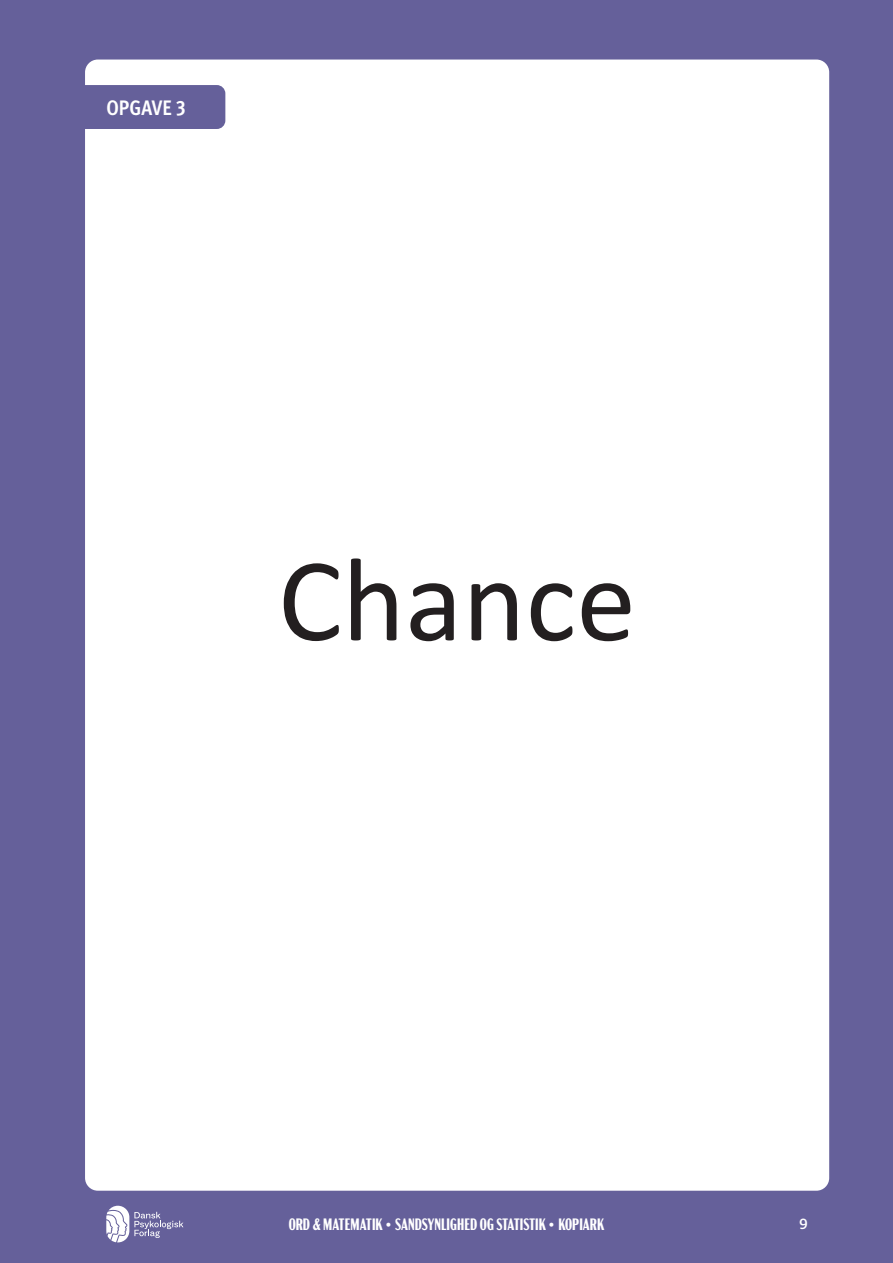
<style>
.page{position:relative;width:893px;height:1263px;background:#65609a}
.page>*{position:absolute;margin:0;border:0;box-sizing:border-box;transform-origin:0 0}
.STOR_TEKST_Chanceord{font:120px "Calibri";color:#231f20}
._02_Overskrift_2_ROSE{font:700 condensed 21px "Meta Pro";letter-spacing:.005em;color:#fff}
.t1{font:700 extra-condensed 16.5px "Acme Gothic";color:#fff}
.t2{font:500 16.5px "Milo OT";color:#fff}
.s1{font-family:"Klavika";font-weight:400;font-stretch:normal}
</style>
<div class="page">
<div style="left:85px;top:60px;width:744px;height:1131px;background:#fff;border-radius:13px"></div>
<svg style="left:106px;top:1206px;width:77px;height:36px"></svg>
<div style="left:45px;top:85px;width:180px;height:44px;background:#65609a;border-radius:9px"></div>
<p class="_02_Overskrift_2_ROSE" style="left:106px;top:92px;width:81px">OPGAVE 3</p>
<p class="STOR_TEKST_Chanceord" style="left:278px;top:524px;width:359px">Chance</p>
<p class="t1" style="left:289px;top:1212px;width:317px">ORD &amp; MATEMATIK <span class="s1">•</span> SANDSYNLIGHED OG STATISTIK <span class="s1">•</span> KOPIARK</p>
<p class="t2" style="left:799px;top:1215px;width:10px">9</p>
</div>
